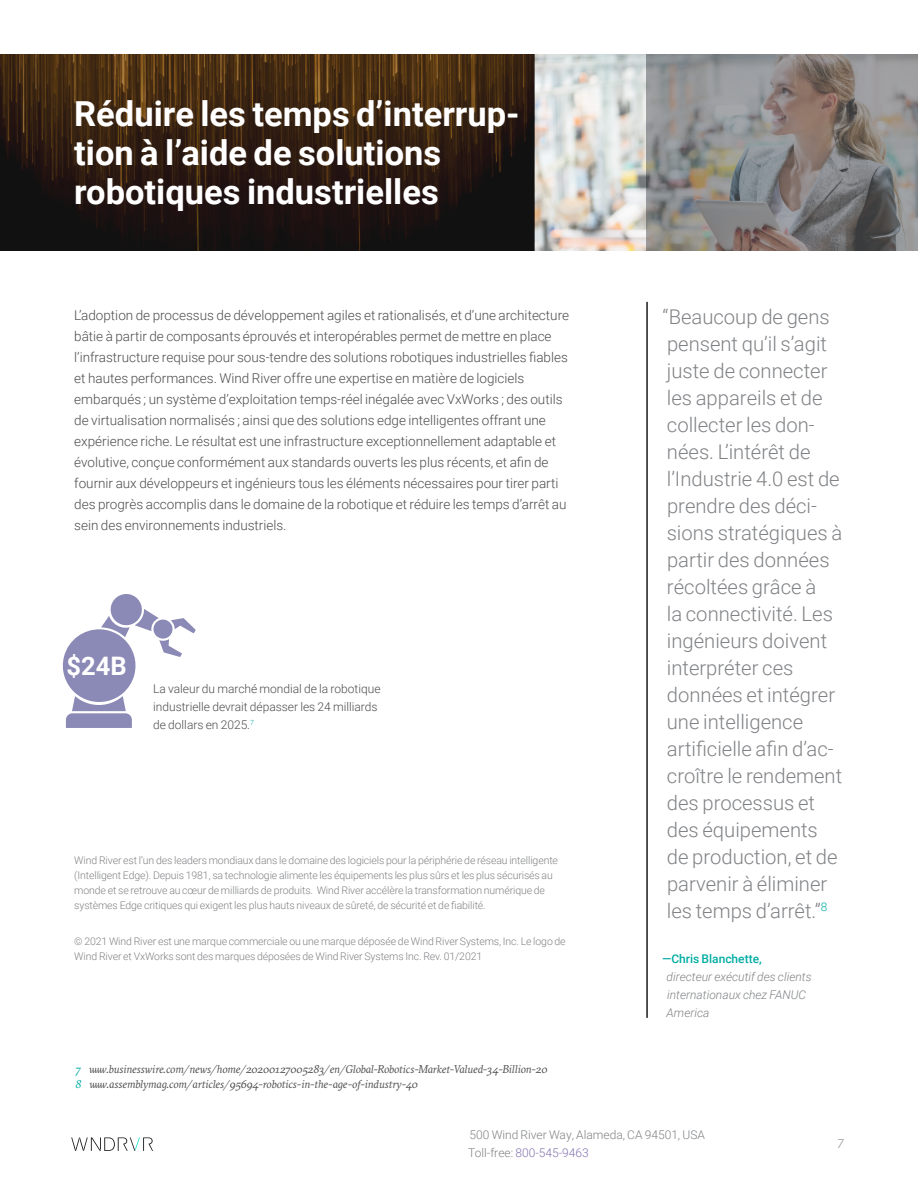
<style>
.page{position:relative;width:918px;height:1188px;background:#fff}
.page>*{position:absolute;margin:0;border:0;box-sizing:border-box;transform-origin:0 0}
.t1{font:700 34.5px/39px "Roboto";color:#fff}
.t2{font:700 25.5px "Roboto";color:#fff}
.t3{font:300 20.25px/27px "Roboto";color:#808285}
.t4{font:300 13.5px/21px "Roboto";color:#4d4d4f}
.t5{font:300 12px/18px "Roboto";color:#4d4d4f}
.t6{font:italic 300 12px/18px "Roboto";color:#808285}
.t7{font:300 12px/18px "Roboto";color:#808285}
.t8{font:500 12px "Roboto";color:#01ada4}
.t9{font:italic 11.25px/15px "GT Sectra";letter-spacing:-.005em;color:#4d4d4f}
.t10{font:300 10.5px/15px "Roboto";letter-spacing:-.01em;color:#818285}
.s1{color:#01ada4}
.s2{color:#8473ad}
</style>
<div class="page">
<img style="left:535px;top:54px;width:111px;height:196px">
<svg style="left:62px;top:594px;width:134px;height:134px"></svg>
<svg style="left:646px;top:54px;width:272px;height:196px;background:#868482"></svg>
<svg style="left:0;top:54px;width:535px;height:196px;background:#2f1e11"></svg>
<hr style="left:646px;top:302px;width:2px;height:716px;background:#1c1c1c">
<svg style="left:71px;top:1137px;width:82px;height:14px"></svg>
<h1 class="t1" style="left:74px;top:93px;width:447px">Réduire les temps d’interrup&shy;tion à l’aide de solutions robotiques industrielles</h1>
<p class="t4" style="left:74px;top:304px;width:496px">L’adoption de processus de développement agiles et rationalisés, et d’une architecture bâtie à partir de composants éprouvés et interopérables permet de mettre en place l’infrastructure requise pour sous-tendre des solutions robotiques industrielles fiables et hautes performances. Wind River offre une expertise en matière de logiciels embarqués ; un système d’exploitation temps-réel inégalée avec VxWorks ; des outils de virtualisation normalisés ; ainsi que des solutions edge intelligentes offrant une expérience riche. Le résultat est une infrastructure exceptionnellement adaptable et évolutive, conçue conformément aux standards ouverts les plus récents, et afin de fournir aux développeurs et ingénieurs tous les éléments nécessaires pour tirer parti des progrès accomplis dans le domaine de la robotique et réduire les temps d’arrêt au sein des environnements industriels.</p>
<h2 class="t2" style="left:67px;top:648px;width:62px">$24B</h2>
<p class="t5" style="left:153px;top:679px;width:229px">La valeur du marché mondial de la robotique industrielle devrait dépasser les 24 milliards de dollars en 2025.<sup>7</sup></p>
<p class="t10" style="left:74px;top:852px;width:485px">Wind River est l’un des leaders mondiaux dans le domaine des logiciels pour la périphérie de réseau intelligente (Intelligent Edge). Depuis 1981, sa technologie alimente les équipements les plus sûrs et les plus sécurisés au monde et se retrouve au cœur de milliards de produits. Wind River accélère la transformation numérique de systèmes Edge critiques qui exigent les plus hauts niveaux de sûreté, de sécurité et de fiabilité.</p>
<p class="t10" style="left:74px;top:933px;width:493px">© 2021 Wind River est une marque commerciale ou une marque déposée de Wind River Systems, Inc. Le logo de<br>Wind River et VxWorks sont des marques déposées de Wind River Systems Inc. Rev. 01/2021</p>
<p class="t9" style="left:76px;top:1062px;width:473px"><span class="s1">7</span> www.businesswire.com/news/home/20200127005283/en/Global-Robotics-Market-Valued-34-Billion-20<br><span class="s1">8</span> www.assemblymag.com/articles/95694-robotics-in-the-age-of-industry-40</p>
<p class="t3" style="left:663px;top:303px;width:181px">“Beaucoup de gens pensent qu’il s’agit juste de connecter les appareils et de collecter les don&shy;nées. L’intérêt de l’Industrie 4.0 est de prendre des déci&shy;sions stratégiques à partir des données récoltées grâce à<br>la connectivité. Les ingénieurs doivent interpréter ces données et intégrer une intelligence artificielle afin d’ac&shy;croître le rendement des processus et des équipements<br>de production, et de parvenir à éliminer les temps d’arrêt.”<sup>8</sup></p>
<p class="t8" style="left:662px;top:950px;width:101px">—Chris Blanchette,</p>
<p class="t6" style="left:667px;top:967px;width:147px">directeur exécutif des clients internationaux chez FANUC<br>America</p>
<p class="t7" style="left:468px;top:1125px;width:238px">500 Wind River Way, Alameda, CA 94501, USA<br>Toll-free: <span class="s2">800-545-9463</span></p>
<p class="t6" style="left:837px;top:1134px;width:8px">7</p>
</div>
